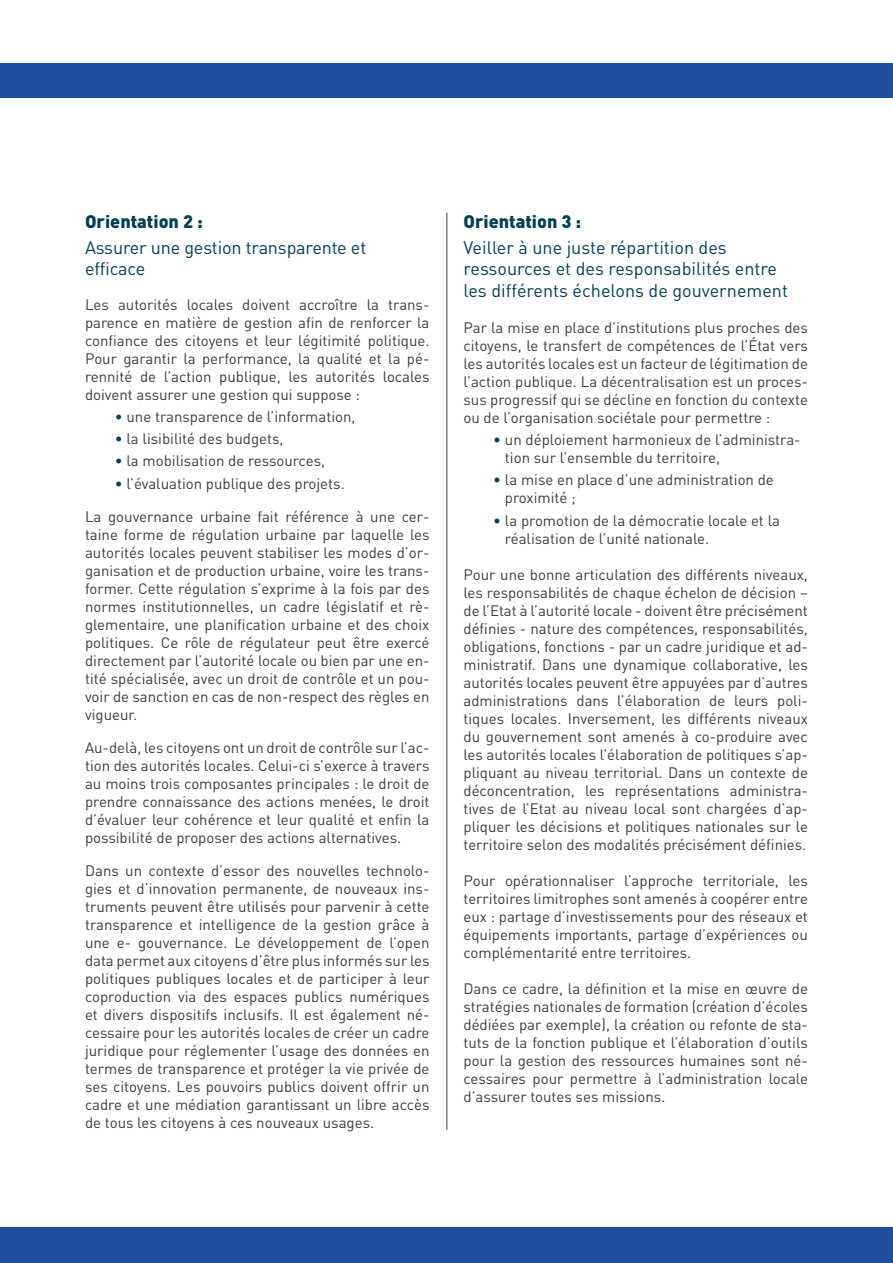
<style>
.page{position:relative;width:893px;height:1263px;background:#fff}
.page>*{position:absolute;margin:0;border:0;box-sizing:border-box;transform-origin:0 0}
.t1{font:18px/21.6px "DIN";color:#00405a}
.t2{font:900 18px "DIN";color:#00405a}
.t3{font:15px/18px "DIN";color:#3c3c3b;text-align:justify}
.s1{color:#00405a}
</style>
<div class="page">
<hr style="left:446px;top:213px;width:1px;height:917px;background:#3c3c3b">
<div style="left:0;top:1227px;width:893px;height:36px;background:#1e4e9d"></div>
<div style="left:0;top:64px;width:893px;height:34px;background:#1e4e9d"></div>
<p class="t2" style="left:85px;top:209px;width:119px">Orientation 2 :</p>
<p class="t1" style="left:85px;top:236px;width:283px">Assurer une gestion transparente et efficace</p>
<p class="t3" style="left:85px;top:295px;width:346px">Les autorités locales doivent accroître la trans&shy;parence en matière de gestion afin de renforcer la confiance des citoyens et leur légitimité politique.<br>Pour garantir la performance, la qualité et la pé&shy;rennité de l’action publique, les autorités locales doivent assurer une gestion qui suppose :</p>
<p class="t3" style="left:115px;top:407px;width:242px"><span class="s1">•</span> une transparence de l’information,</p>
<p class="t3" style="left:115px;top:429px;width:170px"><span class="s1">•</span> la lisibilité des budgets,</p>
<p class="t3" style="left:115px;top:452px;width:212px"><span class="s1">•</span> la mobilisation de ressources,</p>
<p class="t3" style="left:115px;top:474px;width:231px"><span class="s1">•</span> l’évaluation publique des projets.</p>
<p class="t3" style="left:85px;top:507px;width:346px">La gouvernance urbaine fait référence à une cer&shy;taine forme de régulation urbaine par laquelle les autorités locales peuvent stabiliser les modes d’or&shy;ganisation et de production urbaine, voire les trans&shy;former. Cette régulation s’exprime à la fois par des normes institutionnelles, un cadre législatif et rè&shy;glementaire, une planification urbaine et des choix politiques. Ce rôle de régulateur peut être exercé directement par l’autorité locale ou bien par une en&shy;tité spécialisée, avec un droit de contrôle et un pou&shy;voir de sanction en cas de non-respect des règles en vigueur.</p>
<p class="t3" style="left:85px;top:738px;width:346px">Au-delà, les citoyens ont un droit de contrôle sur l’ac&shy;tion des autorités locales. Celui-ci s’exerce à travers au moins trois composantes principales : le droit de prendre connaissance des actions menées, le droit d’évaluer leur cohérence et leur qualité et enfin la possibilité de proposer des actions alternatives.</p>
<p class="t3" style="left:85px;top:861px;width:346px">Dans un contexte d’essor des nouvelles technolo&shy;gies et d’innovation permanente, de nouveaux ins&shy;truments peuvent être utilisés pour parvenir à cette transparence et intelligence de la gestion grâce à une e- gouvernance. Le développement de l’open data permet aux citoyens d’être plus informés sur les politiques publiques locales et de participer à leur coproduction via des espaces publics numériques et divers dispositifs inclusifs. Il est également né&shy;cessaire pour les autorités locales de créer un cadre juridique pour réglementer l’usage des données en termes de transparence et protéger la vie privée de ses citoyens. Les pouvoirs publics doivent offrir un cadre et une médiation garantissant un libre accès de tous les citoyens à ces nouveaux usages.</p>
<p class="t2" style="left:463px;top:209px;width:119px">Orientation 3 :</p>
<p class="t1" style="left:463px;top:236px;width:326px">Veiller à une juste répartition des ressources et des responsabilités entre les différents échelons de gouvernement</p>
<p class="t3" style="left:463px;top:318px;width:346px">Par la mise en place d’institutions plus proches des citoyens, le transfert de compétences de l’État vers les autorités locales est un facteur de légitimation de l’action publique. La décentralisation est un proces&shy;sus progressif qui se décline en fonction du contexte ou de l’organisation sociétale pour permettre :</p>
<p class="t3" style="left:505px;top:430px;width:297px;text-indent:-12px"><span class="s1">•</span> un déploiement harmonieux de l’administra&shy;tion sur l’ensemble du territoire,</p>
<p class="t3" style="left:505px;top:471px;width:270px;text-indent:-12px"><span class="s1">•</span> la mise en place d’une administration de proximité ;</p>
<p class="t3" style="left:505px;top:511px;width:277px;text-indent:-12px"><span class="s1">•</span> la promotion de la démocratie locale et la réalisation de l’unité nationale.</p>
<p class="t3" style="left:463px;top:565px;width:346px">Pour une bonne articulation des différents niveaux, les responsabilités de chaque échelon de décision – de l’Etat à l’autorité locale - doivent être précisément définies - nature des compétences, responsabilités, obligations, fonctions - par un cadre juridique et ad&shy;ministratif. Dans une dynamique collaborative, les autorités locales peuvent être appuyées par d’autres administrations dans l’élaboration de leurs poli&shy;tiques locales. Inversement, les différents niveaux du gouvernement sont amenés à co-produire avec les autorités locales l’élaboration de politiques s’ap&shy;pliquant au niveau territorial. Dans un contexte de déconcentration, les représentations administra&shy;tives de l’Etat au niveau local sont chargées d’ap&shy;pliquer les décisions et politiques nationales sur le territoire selon des modalités précisément définies.</p>
<p class="t3" style="left:463px;top:871px;width:346px">Pour opérationnaliser l’approche territoriale, les territoires limitrophes sont amenés à coopérer entre eux : partage d’investissements pour des réseaux et équipements importants, partage d’expériences ou complémentarité entre territoires.</p>
<p class="t3" style="left:463px;top:979px;width:346px">Dans ce cadre, la définition et la mise en œuvre de stratégies nationales de formation (création d’écoles dédiées par exemple), la création ou refonte de sta&shy;tuts de la fonction publique et l’élaboration d’outils pour la gestion des ressources humaines sont né&shy;cessaires pour permettre à l’administration locale d’assurer toutes ses missions.</p>
</div>
